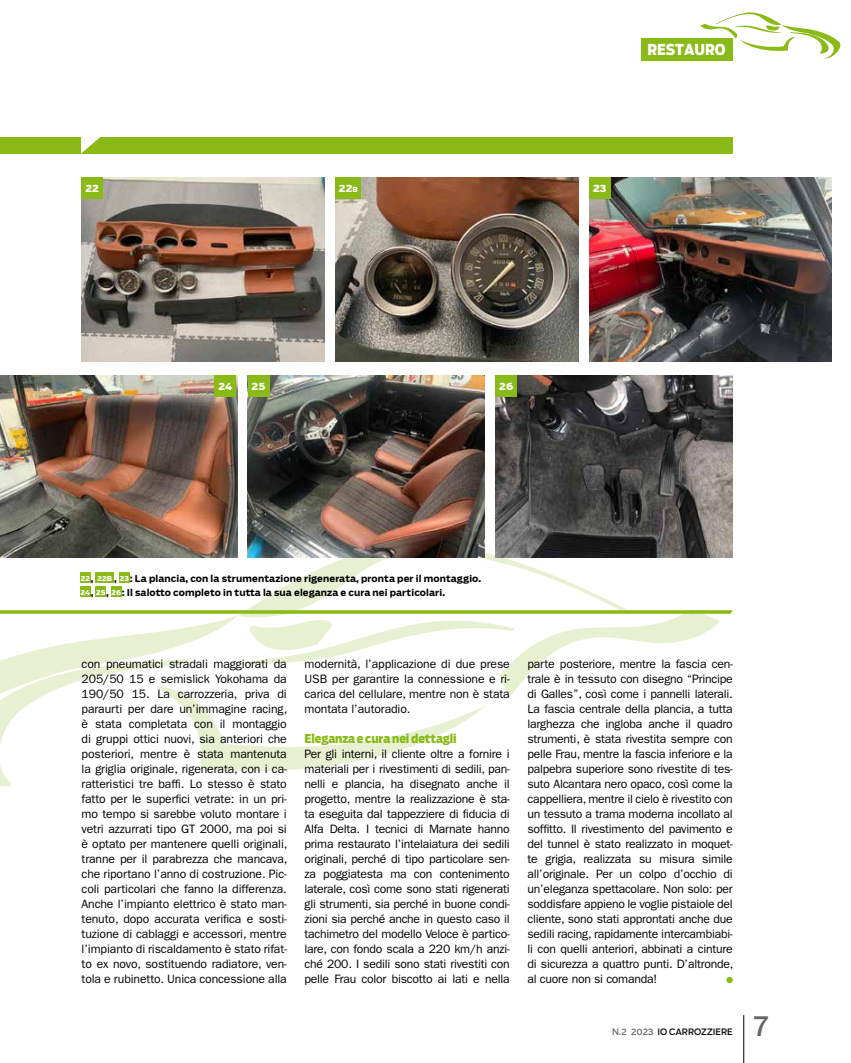
<style>
.page{position:relative;width:851px;height:1063px;background:#fff}
.page>*{position:absolute;margin:0;border:0;box-sizing:border-box;transform-origin:0 0}
.t1{font:27.5px "Boomer";color:#646567}
.t2{font:800 15px "Boomer Cond";color:#fff}
.t3{font:12.25px/15px "ITC Franklin Gothic Std";letter-spacing:-.015em;color:#000;text-align:justify}
.t4{font:800 12.25px "Boomer Cond";letter-spacing:-.01em;color:#89ba17}
.t5{font:800 10px "Boomer";letter-spacing:.01em;color:#fff}
.t6{font:700 9.38px/14.1px "Boomer";letter-spacing:.01em;color:#000}
.t7{font:8.75px "Boomer";color:#000}
.s1{font-size:7px}
.s2{font-weight:800;font-size:6.88px;color:#fff}
.s3{color:#646567}
</style>
<div class="page">
<hr style="left:743px;top:1015px;width:1px;height:48px;background:#000">
<svg style="left:0;top:541px;width:720px;height:246px"></svg>
<img style="left:82px;top:177px;width:242px;height:184px">
<img style="left:589px;top:177px;width:242px;height:184px">
<img style="left:0;top:375px;width:237px;height:182px">
<img style="left:248px;top:375px;width:237px;height:182px">
<img style="left:495px;top:375px;width:237px;height:182px">
<img style="left:335px;top:177px;width:243px;height:184px">
<svg style="left:726px;top:977px;width:6px;height:6px"></svg>
<svg style="left:0;top:610px;width:732px;height:4px;background:#95c130"></svg>
<div style="left:0;top:137px;width:732px;height:16px;background:#89ba17"></div>
<svg style="left:81px;top:137px;width:20px;height:16px"></svg>
<div style="left:640px;top:38px;width:92px;height:23px;background:#89ba17"></div>
<svg style="left:700px;top:12px;width:141px;height:48px"></svg>
<div style="left:80px;top:572px;width:11px;height:11px;background:#89ba17"></div>
<div style="left:95px;top:572px;width:19px;height:11px;background:#89ba17"></div>
<div style="left:119px;top:572px;width:11px;height:11px;background:#89ba17"></div>
<div style="left:80px;top:587px;width:11px;height:10px;background:#89ba17"></div>
<div style="left:95px;top:587px;width:11px;height:10px;background:#89ba17"></div>
<div style="left:111px;top:587px;width:11px;height:10px;background:#89ba17"></div>
<div style="left:82px;top:177px;width:21px;height:21px;background:#89ba17"></div>
<div style="left:215px;top:375px;width:21px;height:21px;background:#89ba17"></div>
<div style="left:248px;top:375px;width:21px;height:21px;background:#89ba17"></div>
<div style="left:495px;top:375px;width:22px;height:21px;background:#89ba17"></div>
<div style="left:335px;top:177px;width:26px;height:21px;background:#89ba17"></div>
<div style="left:589px;top:177px;width:21px;height:21px;background:#89ba17"></div>
<p class="t5" style="left:85px;top:182px;width:15px">22</p>
<p class="t2" style="left:647px;top:41px;width:80px">RESTAURO</p>
<p class="t5" style="left:339px;top:182px;width:20px">22<span class="s1">b</span></p>
<p class="t5" style="left:593px;top:182px;width:15px">23</p>
<p class="t5" style="left:218px;top:380px;width:15px">24</p>
<p class="t5" style="left:251px;top:380px;width:15px">25</p>
<p class="t5" style="left:499px;top:380px;width:16px">26</p>
<p class="t6" style="left:81px;top:571px;width:402px"><span class="s2">22</span>, <span class="s2">22B</span> , <span class="s2">23</span>: La plancia, con la strumentazione rigenerata, pronta per il montaggio.<br><span class="s2">24</span>, <span class="s2">25</span>, <span class="s2">26</span>: Il salotto completo in tutta la sua eleganza e cura nei particolari.</p>
<p class="t3" style="left:82px;top:657px;width:207px">con pneumatici stradali maggiorati da 205/50 15 e semislick Yokohama da 190/50 15. La carrozzeria, priva di paraurti per dare un’immagine racing, è stata completata con il montaggio di gruppi ottici nuovi, sia anteriori che posteriori, mentre è stata mantenuta la griglia originale, rigenerata, con i ca&shy;ratteristici tre baffi. Lo stesso è stato fatto per le superfici vetrate: in un pri&shy;mo tempo si sarebbe voluto montare i vetri azzurrati tipo GT 2000, ma poi si è optato per mantenere quelli originali, tranne per il parabrezza che mancava, che riportano l’anno di costruzione. Pic&shy;coli particolari che fanno la differenza.<br>Anche l’impianto elettrico è stato man&shy;tenuto, dopo accurata verifica e sosti&shy;tuzione di cablaggi e accessori, mentre l’impianto di riscaldamento è stato rifat&shy;to ex novo, sostituendo radiatore, ven&shy;tola e rubinetto. Unica concessione alla</p>
<p class="t3" style="left:304px;top:657px;width:207px">modernità, l’applicazione di due prese USB per garantire la connessione e ri&shy;carica del cellulare, mentre non è stata montata l’autoradio.</p>
<p class="t4" style="left:304px;top:731px;width:153px">Eleganza e cura nei dettagli</p>
<p class="t3" style="left:304px;top:747px;width:207px">Per gli interni, il cliente oltre a fornire i materiali per i rivestimenti di sedili, pan&shy;nelli e plancia, ha disegnato anche il progetto, mentre la realizzazione è sta&shy;ta eseguita dal tappezziere di fiducia di Alfa Delta. I tecnici di Marnate hanno prima restaurato l’intelaiatura dei sedili originali, perché di tipo particolare sen&shy;za poggiatesta ma con contenimento laterale, così come sono stati rigenerati gli strumenti, sia perché in buone condi&shy;zioni sia perché anche in questo caso il tachimetro del modello Veloce è partico&shy;lare, con fondo scala a 220 km/h anzi&shy;ché 200. I sedili sono stati rivestiti con pelle Frau color biscotto ai lati e nella</p>
<p class="t3" style="left:527px;top:657px;width:207px">parte posteriore, mentre la fascia cen&shy;trale è in tessuto con disegno “Principe di Galles”, così come i pannelli laterali.<br>La fascia centrale della plancia, a tutta larghezza che ingloba anche il quadro strumenti, è stata rivestita sempre con pelle Frau, mentre la fascia inferiore e la palpebra superiore sono rivestite di tes&shy;suto Alcantara nero opaco, così come la cappelliera, mentre il cielo è rivestito con un tessuto a trama moderna incollato al soffitto. Il rivestimento del pavimento e del tunnel è stato realizzato in moquet&shy;te grigia, realizzata su misura simile all’originale. Per un colpo d’occhio di un’eleganza spettacolare. Non solo: per soddisfare appieno le voglie pistaiole del cliente, sono stati approntati anche due sedili racing, rapidamente intercambiabi&shy;li con quelli anteriori, abbinati a cinture di sicurezza a quattro punti. D’altronde, al cuore non si comanda!</p>
<p class="t7" style="left:612px;top:1026px;width:122px"><span class="s3">N.2 2023</span> IO CARROZZIERE</p>
<h1 class="t1" style="left:753px;top:1009px;width:16px">7</h1>
</div>
